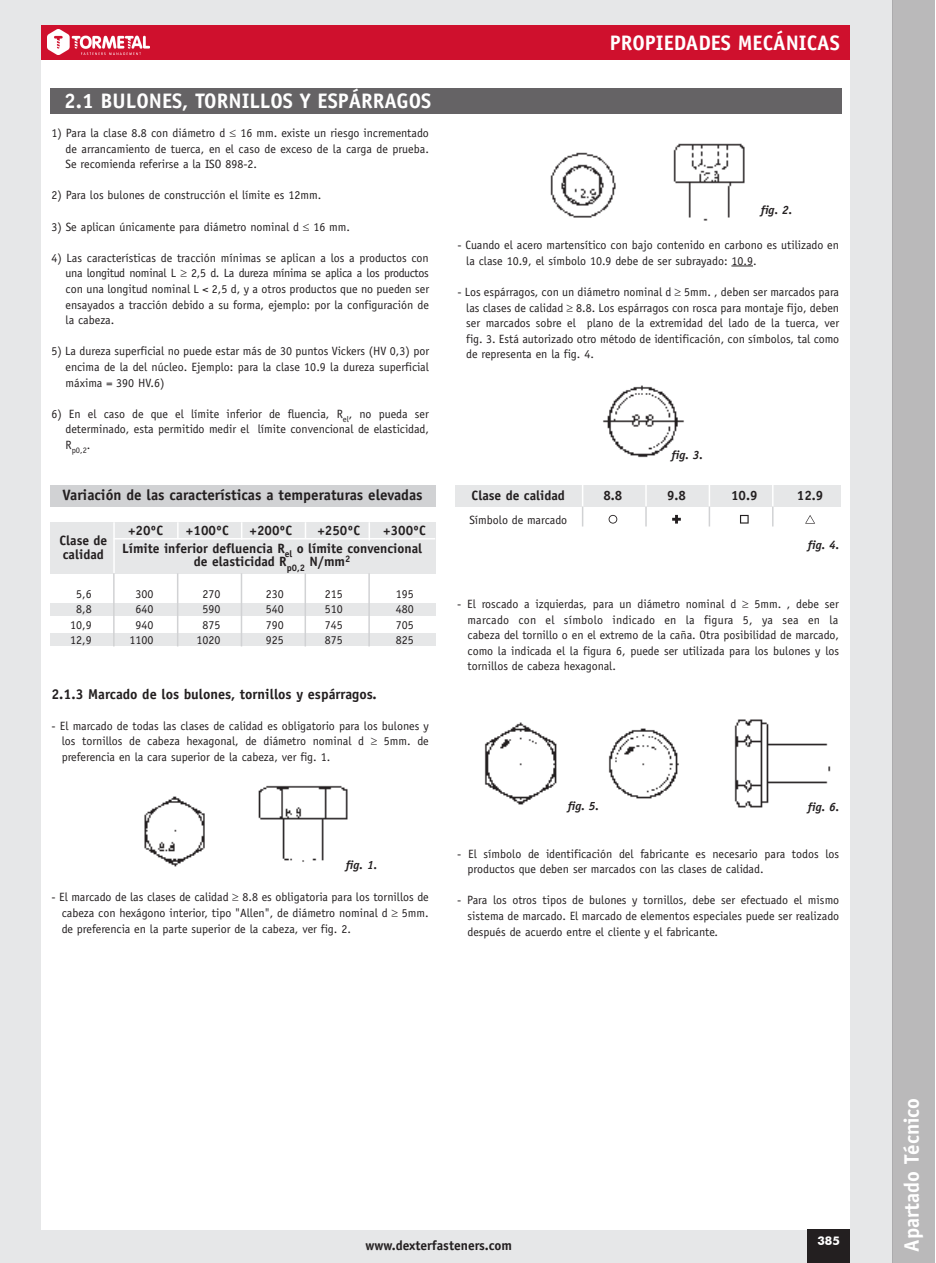
<style>
.page{position:relative;width:936px;height:1263px;background:#fff}
.page>*{position:absolute;margin:0;border:0;box-sizing:border-box;transform-origin:0 0}
.t1{font:700 21px "Officina Sans";color:#fff}
.t2{font:700 15px "Officina Sans";color:#231f20}
.t3{font:700 14.25px "Officina Sans";color:#231f20}
.t4{font:700 13.5px "Officina Sans";color:#231f20}
.t5{font:12px/15.6px "Officina Sans";color:#231f20;text-align:justify}
.t6{font:italic 700 12px "Officina Sans";color:#231f20}
.t7{font:700 12px "Futura BT";color:#fff}
.t8{font:8.4px "Officina Sans";color:#231f20}
</style>
<div class="page">
<div style="left:0;top:1px;width:892px;height:1262px;background:#e6e7e8"></div>
<div style="left:892px;top:1px;width:42px;height:1262px;background:#bab9ba"></div>
<div style="left:41px;top:27px;width:808px;height:1203px;background:#fff"></div>
<div style="left:806px;top:1229px;width:43px;height:34px;background:#231f20"></div>
<div style="left:41px;top:25px;width:808px;height:34px;background:#cf102d"></div>
<div style="left:50px;top:88px;width:791px;height:26px;background:#656365"></div>
<svg style="left:731px;top:266px;width:22px;height:1px"></svg>
<div style="left:456px;top:485px;width:384px;height:22px;background:#e6e7e8"></div>
<hr style="left:708px;top:483px;width:2px;height:25px;background:#fff">
<svg style="left:582px;top:485px;width:1px;height:41px"></svg>
<svg style="left:645px;top:485px;width:1px;height:41px"></svg>
<hr style="left:708px;top:506px;width:2px;height:20px;background:#d1d2d4">
<svg style="left:772px;top:485px;width:1px;height:41px"></svg>
<svg style="left:608px;top:515px;width:9px;height:9px"></svg>
<svg style="left:672px;top:515px;width:8px;height:9px"></svg>
<svg style="left:740px;top:515px;width:8px;height:9px"></svg>
<svg style="left:805px;top:515px;width:10px;height:9px"></svg>
<img style="left:144px;top:785px;width:204px;height:82px">
<img style="left:550px;top:143px;width:195px;height:78px">
<img style="left:484px;top:722px;width:73px;height:83px">
<img style="left:603px;top:385px;width:81px;height:73px">
<img style="left:608px;top:728px;width:71px;height:71px">
<div style="left:344px;top:859px;width:61px;height:15px;background:#fff"></div>
<div style="left:670px;top:449px;width:60px;height:16px;background:#fff"></div>
<div style="left:529px;top:800px;width:109px;height:16px;background:#fff"></div>
<div style="left:50px;top:522px;width:385px;height:51px;background:#e6e7e8"></div>
<div style="left:50px;top:603px;width:385px;height:13px;background:#e6e7e8"></div>
<div style="left:50px;top:634px;width:385px;height:12px;background:#e6e7e8"></div>
<hr style="left:113px;top:522px;width:2px;height:51px;background:#fff">
<hr style="left:114px;top:538px;width:321px;height:1px;background:#fff">
<svg style="left:177px;top:522px;width:1px;height:16px"></svg>
<svg style="left:241px;top:522px;width:1px;height:18px"></svg>
<svg style="left:305px;top:522px;width:1px;height:16px"></svg>
<svg style="left:368px;top:522px;width:2px;height:18px"></svg>
<hr style="left:113px;top:573px;width:2px;height:73px;background:#d1d2d4">
<hr style="left:177px;top:573px;width:1px;height:73px;background:#d1d2d4">
<hr style="left:241px;top:573px;width:1px;height:73px;background:#d1d2d4">
<hr style="left:304px;top:573px;width:2px;height:73px;background:#d1d2d4">
<hr style="left:368px;top:573px;width:2px;height:73px;background:#d1d2d4">
<div style="left:50px;top:486px;width:385px;height:21px;background:#d1d2d4"></div>
<img style="left:734px;top:719px;width:97px;height:89px">
<div style="left:780px;top:801px;width:60px;height:16px;background:#fff"></div>
<img style="left:47px;top:29px;width:103px;height:25px">
<h1 class="t1" style="left:64px;top:88px;width:368px">2.1 BULONES, TORNILLOS Y ESPÁRRAGOS</h1>
<p class="t5" style="left:66px;top:125px;width:365px;text-indent:-14px">1) Para la clase 8.8 con diámetro d ≤ 16 mm. existe un riesgo incrementado de arrancamiento de tuerca, en el caso de exceso de la carga de prueba.<br>Se recomienda referirse a la ISO 898-2.</p>
<p class="t5" style="left:51px;top:187px;width:271px">2) Para los bulones de construcción el límite es 12mm.</p>
<p class="t5" style="left:51px;top:219px;width:300px">3) Se aplican únicamente para diámetro nominal d ≤ 16 mm.</p>
<p class="t5" style="left:66px;top:250px;width:365px;text-indent:-14px">4) Las características de tracción mínimas se aplican a los a productos con una longitud nominal L ≥ 2,5 d. La dureza mínima se aplica a los productos con una longitud nominal L &lt; 2,5 d, y a otros productos que no pueden ser ensayados a tracción debido a su forma, ejemplo: por la configuración de la cabeza.</p>
<p class="t5" style="left:66px;top:343px;width:365px;text-indent:-14px">5) La dureza superficial no puede estar más de 30 puntos Vickers (HV 0,3) por encima de la del núcleo. Ejemplo: para la clase 10.9 la dureza superficial máxima = 390 HV.6)</p>
<p class="t5" style="left:51px;top:406px;width:379px;text-align:right">6) En el caso de que el límite inferior de fluencia, R<sub>el</sub>, no pueda ser determinado, esta permitido medir el límite convencional de elasticidad,</p>
<p class="t8" style="left:66px;top:445px;width:26px"><sup>R</sup>p0,2<sup>.</sup></p>
<p class="t2" style="left:63px;top:486px;width:361px">Variación de las características a temperaturas elevadas</p>
<p class="t4" style="left:59px;top:532px;width:49px">Clase de</p>
<p class="t4" style="left:63px;top:546px;width:42px">calidad</p>
<p class="t4" style="left:128px;top:522px;width:37px">+20ºC</p>
<p class="t4" style="left:186px;top:522px;width:44px">+100ºC</p>
<p class="t4" style="left:249px;top:522px;width:44px">+200ºC</p>
<p class="t4" style="left:317px;top:522px;width:44px">+250ºC</p>
<p class="t4" style="left:383px;top:522px;width:44px">+300ºC</p>
<p class="t4" style="left:122px;top:540px;width:301px">Límite inferior defluencia R<sub>el</sub> o límite convencional</p>
<p class="t4" style="left:194px;top:553px;width:158px">de elasticidad R<sub>p0,2</sub> N/mm<sup>2</sup></p>
<p class="t5" style="left:76px;top:586px;width:17px">5,6</p>
<p class="t5" style="left:135px;top:586px;width:19px">300</p>
<p class="t5" style="left:202px;top:586px;width:19px">270</p>
<p class="t5" style="left:266px;top:586px;width:19px">230</p>
<p class="t5" style="left:325px;top:586px;width:19px">215</p>
<p class="t5" style="left:396px;top:586px;width:19px">195</p>
<p class="t5" style="left:76px;top:601px;width:17px">8,8</p>
<p class="t5" style="left:135px;top:601px;width:19px">640</p>
<p class="t5" style="left:202px;top:601px;width:19px">590</p>
<p class="t5" style="left:266px;top:601px;width:19px">540</p>
<p class="t5" style="left:325px;top:601px;width:19px">510</p>
<p class="t5" style="left:396px;top:601px;width:19px">480</p>
<p class="t5" style="left:70px;top:617px;width:23px">10,9</p>
<p class="t5" style="left:135px;top:617px;width:19px">940</p>
<p class="t5" style="left:202px;top:617px;width:19px">875</p>
<p class="t5" style="left:266px;top:617px;width:19px">790</p>
<p class="t5" style="left:325px;top:617px;width:19px">745</p>
<p class="t5" style="left:396px;top:617px;width:19px">705</p>
<p class="t5" style="left:70px;top:632px;width:23px">12,9</p>
<p class="t5" style="left:129px;top:632px;width:25px">1100</p>
<p class="t5" style="left:196px;top:632px;width:25px">1020</p>
<p class="t5" style="left:266px;top:632px;width:19px">925</p>
<p class="t5" style="left:325px;top:632px;width:19px">875</p>
<p class="t5" style="left:396px;top:632px;width:19px">825</p>
<p class="t3" style="left:51px;top:685px;width:327px">2.1.3 Marcado de los bulones, tornillos y espárragos.</p>
<p class="t5" style="left:62px;top:718px;width:368px;text-indent:-10px">- El marcado de todas las clases de calidad es obligatorio para los bulones y los tornillos de cabeza hexagonal, de diámetro nominal d ≥ 5mm. de preferencia en la cara superior de la cabeza, ver fig. 1.</p>
<p class="t6" style="left:346px;top:858px;width:33px">fig. 1.</p>
<p class="t5" style="left:62px;top:889px;width:368px;text-indent:-10px">- El marcado de las clases de calidad ≥ 8.8 es obligatoria para los tornillos de cabeza con hexágono interior, tipo "Allen", de diámetro nominal d ≥ 5mm. de preferencia en la parte superior de la cabeza, ver fig. 2.</p>
<h1 class="t1" style="left:610px;top:29px;width:231px">PROPIEDADES MECÁNICAS</h1>
<p class="t6" style="left:760px;top:203px;width:33px">fig. 2.</p>
<p class="t5" style="left:466px;top:237px;width:374px;text-indent:-9px">- Cuando el acero martensítico con bajo contenido en carbono es utilizado en la clase 10.9, el símbolo 10.9 debe de ser subrayado: 10.9.</p>
<p class="t5" style="left:466px;top:284px;width:374px;text-indent:-9px">- Los espárragos, con un diámetro nominal d ≥ 5mm. , deben ser marcados para las clases de calidad ≥ 8.8. Los espárragos con rosca para montaje fijo, deben ser marcados sobre el plano de la extremidad del lado de la tuerca, ver fig. 3. Está autorizado otro método de identificación, con símbolos, tal como de representa en la fig. 4.</p>
<p class="t6" style="left:671px;top:448px;width:33px">fig. 3.</p>
<p class="t4" style="left:471px;top:487px;width:95px">Clase de calidad</p>
<p class="t4" style="left:603px;top:487px;width:21px">8.8</p>
<p class="t4" style="left:667px;top:487px;width:21px">9.8</p>
<p class="t4" style="left:731px;top:487px;width:28px">10.9</p>
<p class="t4" style="left:796px;top:487px;width:28px">12.9</p>
<p class="t5" style="left:469px;top:512px;width:99px">Símbolo de marcado</p>
<p class="t6" style="left:807px;top:538px;width:33px">fig. 4.</p>
<p class="t5" style="left:467px;top:596px;width:373px;text-indent:-10px">- El roscado a izquierdas, para un diámetro nominal d ≥ 5mm. , debe ser marcado con el símbolo indicado en la figura 5, ya sea en la cabeza del tornillo o en el extremo de la caña. Otra posibilidad de marcado, como la indicada el la figura 6, puede ser utilizada para los bulones y los tornillos de cabeza hexagonal.</p>
<p class="t6" style="left:567px;top:799px;width:33px">fig. 5.</p>
<p class="t6" style="left:807px;top:800px;width:33px">fig. 6.</p>
<p class="t5" style="left:467px;top:846px;width:373px;text-indent:-10px">- El símbolo de identificación del fabricante es necesario para todos los productos que deben ser marcados con las clases de calidad.</p>
<p class="t5" style="left:467px;top:892px;width:373px;text-indent:-10px">- Para los otros tipos de bulones y tornillos, debe ser efectuado el mismo sistema de marcado. El marcado de elementos especiales puede ser realizado después de acuerdo entre el cliente y el fabricante.</p>
<p class="t4" style="left:365px;top:1237px;width:148px">www.dexterfasteners.com</p>
<p class="t7" style="left:817px;top:1234px;width:24px">385</p>
<h1 class="t1" style="left:898px;top:1252px;width:156px;rotate:-90deg">Apartado Técnico</h1>
</div>
